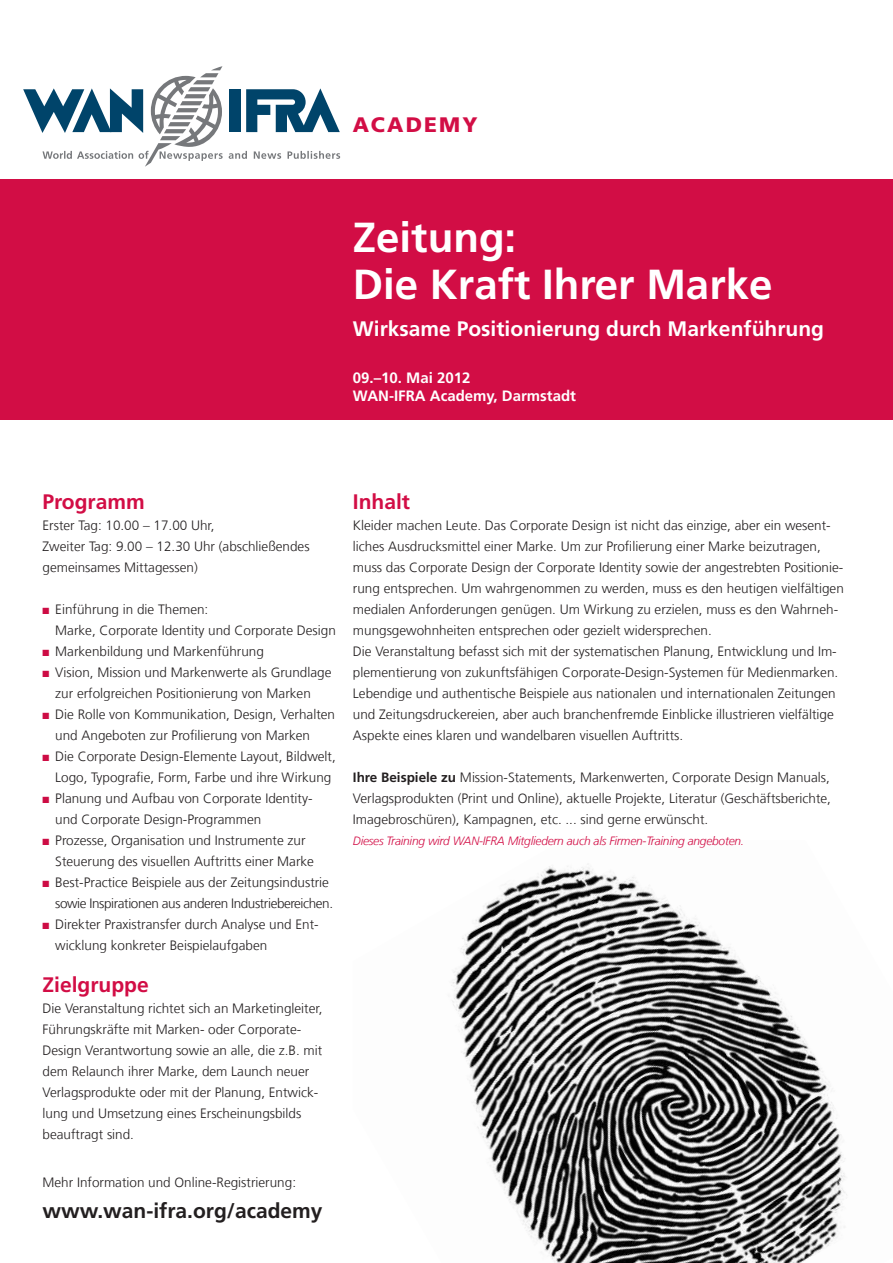
<style>
.page{position:relative;width:893px;height:1263px;background:#fff}
.page>*{position:absolute;margin:0;border:0;box-sizing:border-box;transform-origin:0 0}
.t1{font:700 42px/47.2px "Frutiger LT Com";color:#fff}
.t2{font:700 21px "Frutiger LT Com";color:#fff}
.t3{font:700 21px "Frutiger LT Com";color:#d20d45}
.t4{font:700 21px "Frutiger LT Com";color:#231f20}
.t5{font:900 21px "Frutiger LT Com";letter-spacing:.1em;color:#d20d45}
.t6{font:700 15px/18px "Frutiger LT Com";color:#fff}
.t7{font:300 13.5px/21px "Frutiger LT Com";color:#231f20}
.t8{font:300 13.5px/21px "Frutiger LT Com";letter-spacing:-.03em;color:#231f20}
.t9{font:italic 300 12px "Frutiger LT Com";letter-spacing:-.02em;color:#d20d45}
.s1{color:#cd0c44}
.s2{font-weight:700}
</style>
<div class="page">
<div style="left:0;top:178px;width:893px;height:242px;background:#d20d45"></div>
<img style="left:451px;top:864px;width:396px;height:399px">
<svg style="left:23px;top:66px;width:317px;height:101px"></svg>
<h2 class="t5" style="left:353px;top:112px;width:126px">ACADEMY</h2>
<h1 class="t1" style="left:353px;top:214px;width:421px">Zeitung:<br>Die Kraft Ihrer Marke</h1>
<h2 class="t2" style="left:353px;top:316px;width:473px">Wirksame Positionierung durch Markenführung</h2>
<p class="t6" style="left:353px;top:369px;width:225px">09.–10. Mai 2012<br>WAN-IFRA Academy, Darmstadt</p>
<h2 class="t3" style="left:43px;top:490px;width:104px">Programm</h2>
<p class="t7" style="left:43px;top:515px;width:269px">Erster Tag: 10.00 – 17.00 Uhr,<br>Zweiter Tag: 9.00 – 12.30 Uhr (abschließendes gemeinsames Mittagessen)</p>
<p class="t7" style="left:55px;top:599px;width:282px;text-indent:-13px"><span class="s1">■</span> Einführung in die Themen:<br>Marke, Corporate Identity und Corporate Design</p>
<p class="t7" style="left:43px;top:641px;width:223px"><span class="s1">■</span> Markenbildung und Markenführung</p>
<p class="t7" style="left:43px;top:662px;width:290px;text-align:center"><span class="s1">■</span> Vision, Mission und Markenwerte als Grundlage zur erfolgreichen Positionierung von Marken</p>
<p class="t7" style="left:55px;top:704px;width:281px;text-indent:-13px"><span class="s1">■</span> Die Rolle von Kommunikation, Design, Verhalten und Angeboten zur Profilierung von Marken</p>
<p class="t7" style="left:55px;top:746px;width:282px;text-indent:-13px"><span class="s1">■</span> Die Corporate Design-Elemente Layout, Bildwelt,<br>Logo, Typografie, Form, Farbe und ihre Wirkung</p>
<p class="t7" style="left:55px;top:788px;width:259px;text-indent:-13px"><span class="s1">■</span> Planung und Aufbau von Corporate Identity&shy;und Corporate Design-Programmen</p>
<p class="t7" style="left:55px;top:830px;width:260px;text-indent:-13px"><span class="s1">■</span> Prozesse, Organisation und Instrumente zur<br>Steuerung des visuellen Auftritts einer Marke</p>
<p class="t8" style="left:55px;top:872px;width:279px;text-indent:-13px"><span class="s1">■</span> Best-Practice Beispiele aus der Zeitungsindustrie sowie Inspirationen aus anderen Industriebereichen.</p>
<p class="t7" style="left:55px;top:914px;width:265px;text-indent:-13px"><span class="s1">■</span> Direkter Praxistransfer durch Analyse und Ent&shy;wicklung konkreter Beispielaufgaben</p>
<h2 class="t3" style="left:43px;top:973px;width:108px">Zielgruppe</h2>
<p class="t7" style="left:43px;top:998px;width:282px">Die Veranstaltung richtet sich an Marketingleiter, Führungskräfte mit Marken- oder Corporate-Design Verantwortung sowie an alle, die z.B. mit dem Relaunch ihrer Marke, dem Launch neuer Verlagsprodukte oder mit der Planung, Entwick&shy;lung und Umsetzung eines Erscheinungsbilds beauftragt sind.</p>
<p class="t7" style="left:43px;top:1171px;width:255px">Mehr Information und Online-Registrierung:</p>
<h2 class="t4" style="left:43px;top:1198px;width:282px">www.wan-ifra.org/academy</h2>
<h2 class="t3" style="left:353px;top:490px;width:59px">Inhalt</h2>
<p class="t7" style="left:353px;top:515px;width:492px">Kleider machen Leute. Das Corporate Design ist nicht das einzige, aber ein wesent&shy;liches Ausdrucksmittel einer Marke. Um zur Profilierung einer Marke beizutragen, muss das Corporate Design der Corporate Identity sowie der angestrebten Positionie&shy;rung entsprechen. Um wahrgenommen zu werden, muss es den heutigen vielfältigen medialen Anforderungen genügen. Um Wirkung zu erzielen, muss es den Wahrneh&shy;mungsgewohnheiten entsprechen oder gezielt widersprechen.<br>Die Veranstaltung befasst sich mit der systematischen Planung, Entwicklung und Im&shy;plementierung von zukunftsfähigen Corporate-Design-Systemen für Medienmarken.<br>Lebendige und authentische Beispiele aus nationalen und internationalen Zeitungen und Zeitungsdruckereien, aber auch branchenfremde Einblicke illustrieren vielfältige Aspekte eines klaren und wandelbaren visuellen Auftritts.</p>
<p class="t7" style="left:353px;top:767px;width:480px;text-align:justify"><span class="s2">Ihre Beispiele zu</span> Mission-Statements, Markenwerten, Corporate Design Manuals, Verlagsprodukten (Print und Online), aktuelle Projekte, Literatur (Geschäftsberichte, Imagebroschüren), Kampagnen, etc. ... sind gerne erwünscht.</p>
<p class="t9" style="left:353px;top:834px;width:393px">Dieses Training wird WAN-IFRA Mitgliedern auch als Firmen-Training angeboten.</p>
</div>
